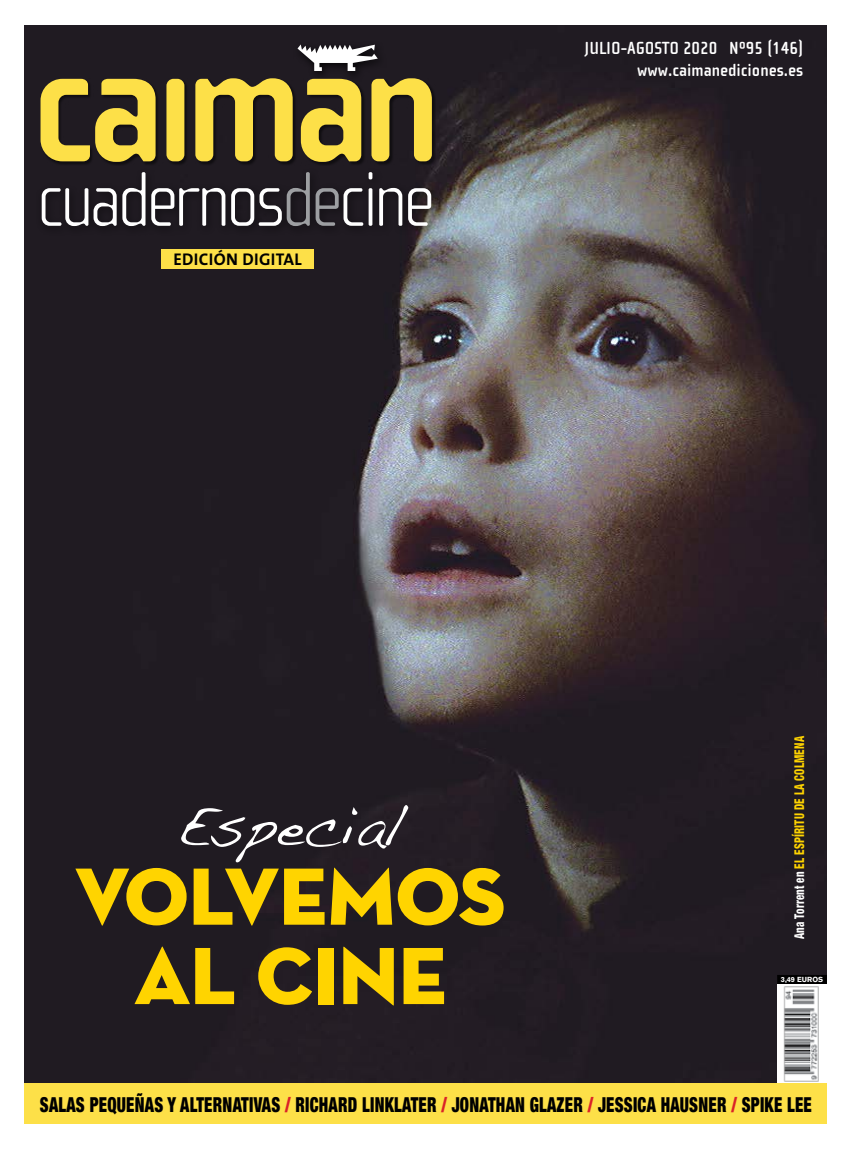
<style>
.page{position:relative;width:851px;height:1149px;background:#fff}
.page>*{position:absolute;margin:0;border:0;box-sizing:border-box;transform-origin:0 0}
.t1{font:82.5px/79.3px "Neutra Disp Titling";color:#ffd400;text-align:center}
.t2{font:57.75px "Handwriting Dakota";color:#fff}
.Texto_Mercury_3_COLU{font:900 condensed 20.7px "Helvetica Neue";letter-spacing:.015em;color:#000;scale:.8 1}
.t3{font:700 18px "Cholla Sans";color:#fff}
.t4{font:700 16.95px "The Sans";letter-spacing:.02em;color:#000}
.Texto_Mercury_3_COLU-2{font:800 condensed 13.5px "Helvetica Neue";letter-spacing:.015em;color:#ffd400;scale:.8 1}
.t5{font:700 7.35px "Akzidenz Grotesk BQ";color:#fff}
.s1{color:#fff}
.s2{color:#da2128}
</style>
<div class="page">
<img style="left:25px;top:26px;width:801px;height:1056px">
<div style="left:25px;top:1082px;width:801px;height:41px;background:#fde048"></div>
<div style="left:35px;top:166px;width:406px;height:70px;background:#000;opacity:.5"></div>
<svg style="left:42px;top:172px;width:389px;height:54px;background:#4c494e"></svg>
<div style="left:292px;top:39px;width:95px;height:42px;background:#1f1a21"></div>
<svg style="left:297px;top:44px;width:81px;height:27px"></svg>
<div style="left:40px;top:79px;width:396px;height:87px;background:#1b171d"></div>
<svg style="left:40px;top:78px;width:392px;height:84px"></svg>
<div style="left:777px;top:975px;width:49px;height:8px;background:#000"></div>
<div style="left:777px;top:974px;width:49px;height:10px;border:1px solid #000"></div>
<div style="left:777px;top:984px;width:49px;height:98px;background:#fff"></div>
<img style="left:783px;top:986px;width:36px;height:96px">
<div style="left:161px;top:249px;width:153px;height:19px;background:#fde048"></div>
<p class="t3" style="left:584px;top:38px;width:220px">JULIO-AGOSTO 2020 Nº95 (146)</p>
<p class="t4" style="left:173px;top:245px;width:130px">EDICIÓN DIGITAL</p>
<p class="t3" style="left:637px;top:60px;width:168px">www.caimanediciones.es</p>
<h2 class="t2" style="left:177px;top:791px;width:228px">Especial</h2>
<h1 class="t1" style="left:75px;top:857px;width:432px">VOLVEMOS<br>AL CINE</h1>
<p class="Texto_Mercury_3_COLU-2" style="left:791px;top:938px;width:255px;rotate:-90deg"><span class="s1">Ana Torrent en</span> EL ESPÍRITU DE LA COLMENA</p>
<p class="t5" style="left:780px;top:974px;width:44px">3,49 EUROS</p>
<p class="Texto_Mercury_3_COLU" style="left:40px;top:1091px;width:966px">SALAS PEQUEÑAS Y ALTERNATIVAS <span class="s2">/</span> RICHARD LINKLATER <span class="s2">/</span> JONATHAN GLAZER <span class="s2">/</span> JESSICA HAUSNER <span class="s2">/</span> SPIKE LEE</p>
</div>
